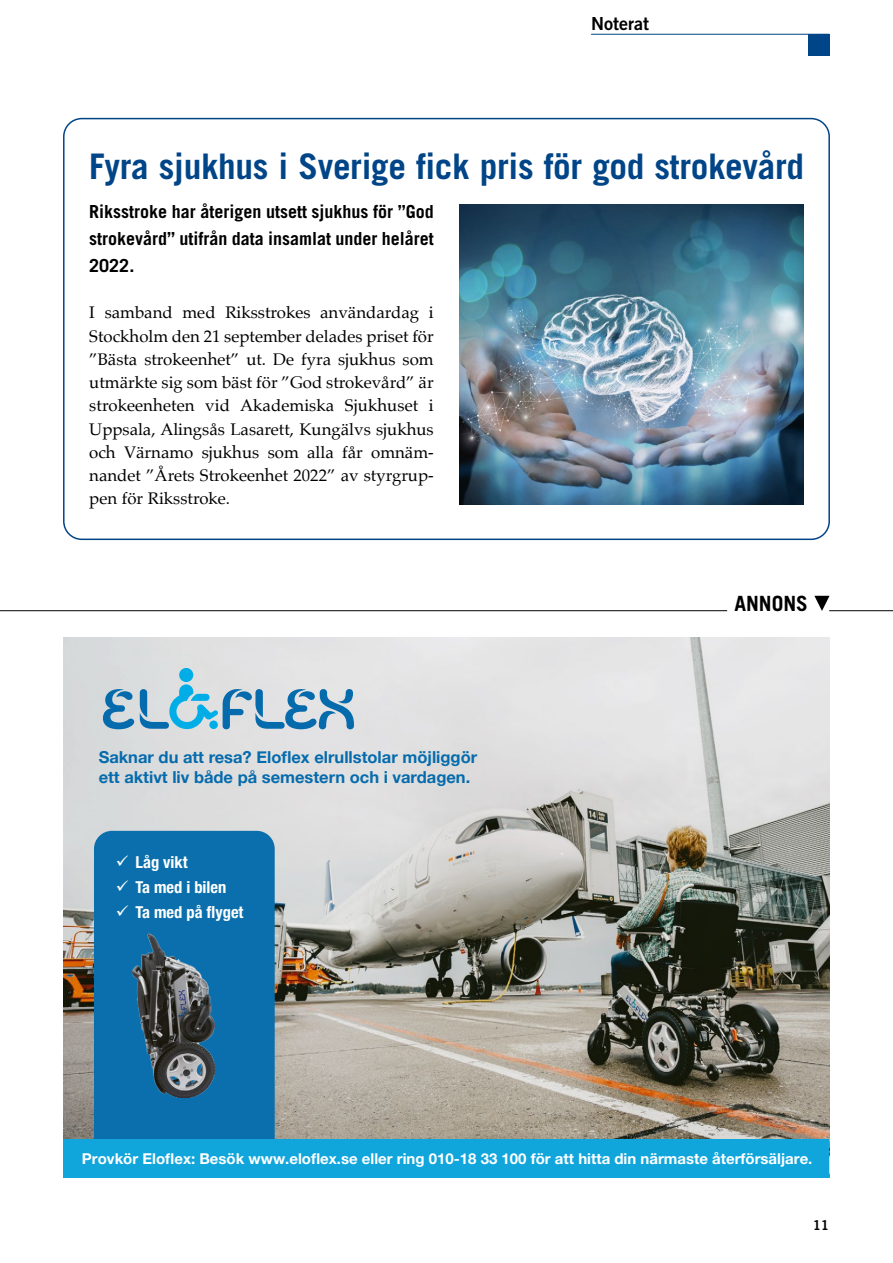
<style>
.page{position:relative;width:893px;height:1263px;background:#fff}
.page>*{position:absolute;margin:0;border:0;box-sizing:border-box;transform-origin:0 0}
.t1{font:700 35.25px "Trade Gothic";letter-spacing:-.01em;color:#004587}
.t2{font:700 21px "Trade Gothic LT Std";color:#000}
.t3{font:700 18px/27px "Trade Gothic";color:#000;text-align:justify}
.t4{font:18px "Trade Gothic LT Std Bd 2";color:#000}
.t5{font:16.8px/23.2px "Palatino";color:#000;text-align:justify}
.t6{font:700 16.5px/19.8px "Helvetica Neue";color:#056bac}
.t7{font:700 condensed 16.5px "Helvetica Neue LT Pro";color:#fff}
.t8{font:700 15px "Helvetica Neue LT Pro";color:#fff}
.t9{font:13.5px "Trade Gothic LT Std Bd 2";color:#000}
</style>
<div class="page">
<div style="left:63px;top:118px;width:767px;height:422px;border:2px solid #004587;border-radius:18px"></div>
<svg style="left:814px;top:596px;width:15px;height:15px"></svg>
<hr style="left:829px;top:610px;width:64px;height:1px;background:#000">
<hr style="left:0;top:610px;width:727px;height:1px;background:#000">
<hr style="left:591px;top:34px;width:238px;height:1px;background:#004587">
<div style="left:808px;top:34px;width:21px;height:22px;background:#004587"></div>
<img style="left:64px;top:638px;width:765px;height:501px">
<svg style="left:103px;top:689px;width:31px;height:40px"></svg>
<div style="left:179px;top:668px;width:14px;height:14px;background:#00ade7;border-radius:50%"></div>
<svg style="left:140px;top:684px;width:214px;height:45px;background:#93bed4"></svg>
<div style="left:94px;top:831px;width:181px;height:342px;background:#0a6fac;border-radius:18px"></div>
<img style="left:133px;top:934px;width:81px;height:163px">
<div style="left:64px;top:1139px;width:765px;height:39px;background:#10a6dc"></div>
<img style="left:459px;top:204px;width:345px;height:300px">
<p class="t4" style="left:591px;top:12px;width:59px">Noterat</p>
<h1 class="t1" style="left:89px;top:145px;width:716px">Fyra sjukhus i Sverige fick pris för god strokevård</h1>
<p class="t3" style="left:89px;top:198px;width:346px">Riksstroke har återigen utsett sjukhus för ”God strokevård” utifrån data insamlat under helåret 2022.</p>
<p class="t5" style="left:89px;top:301px;width:346px">I samband med Riksstrokes användardag i Stockholm den 21 september delades priset för ”Bästa strokeenhet” ut. De fyra sjukhus som utmärkte sig som bäst för ”God strokevård” är strokeenheten vid Akademiska Sjukhuset i Uppsala, Alingsås Lasarett, Kungälvs sjukhus och Värnamo sjukhus som alla får omnäm&shy;nandet ”Årets Strokeenhet 2022” av styrgrup&shy;pen för Riksstroke.</p>
<p class="t6" style="left:99px;top:747px;width:380px">Saknar du att resa? Eloflex elrullstolar möjliggör ett aktivt liv både på semestern och i vardagen.</p>
<p class="t7" style="left:116px;top:852px;width:73px">✓ Låg vikt</p>
<p class="t7" style="left:116px;top:877px;width:112px">✓ Ta med i bilen</p>
<p class="t7" style="left:116px;top:902px;width:129px">✓ Ta med på flyget</p>
<p class="t2" style="left:734px;top:590px;width:75px">ANNONS</p>
<p class="t8" style="left:82px;top:1149px;width:732px">Provkör Eloflex: Besök www.eloflex.se eller ring 010-18 33 100 för att hitta din närmaste återförsäljare.</p>
<p class="t9" style="left:813px;top:1217px;width:18px">11</p>
</div>
